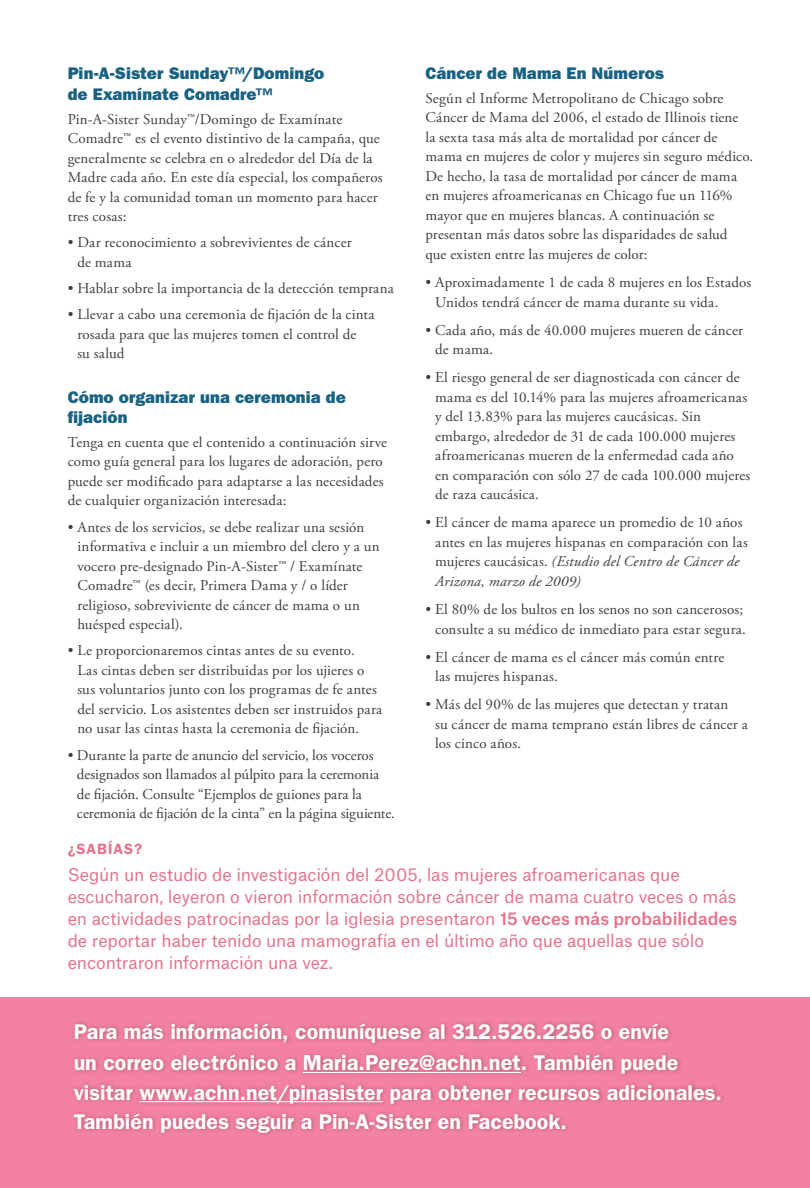
<style>
.page{position:relative;width:810px;height:1188px;background:#fff}
.page>*{position:absolute;margin:0;border:0;box-sizing:border-box;transform-origin:0 0}
.Callout{font:600 21.3px/31.5px "ITC Franklin Gothic Std";color:#fff}
.Callout-2{font:16.8px/22.2px "Atlas Grotesk";letter-spacing:-.005em;color:#e3748c}
.subhead_big{font:16.8px/20.7px "ITC Franklin Gothic Std Hvy";letter-spacing:.005em;color:#196281}
.text2{font:15px/19.5px "Adobe Garamond Pro";letter-spacing:.01em;color:#3e3e3f}
.Subhead_small{font:600 15px "ITC Franklin Gothic Std";letter-spacing:.065em;color:#e3748c}
.s1{font-style:italic}
.s2{font-weight:500}
.s3{font-size:21.75px}
</style>
<div class="page">
<div style="left:0;top:997px;width:810px;height:191px;background:#f381a1"></div>
<div style="left:71px;top:1020px;width:655px;height:118px;background:#231f20;opacity:.3"></div>
<hr style="left:303px;top:1072px;width:218px;height:1px;background:#fff">
<hr style="left:139px;top:1101px;width:244px;height:1px;background:#fff">
<p class="subhead_big" style="left:68px;top:63px;width:258px">Pin-A-Sister Sunday™/Domingo de Examínate Comadre™</p>
<p class="text2" style="left:68px;top:110px;width:316px">Pin-A-Sister Sunday™/Domingo de Examínate Comadre™ es el evento distintivo de la campaña, que generalmente se celebra en o alrededor del Día de la Madre cada año. En este día especial, los compañeros de fe y la comunidad toman un momento para hacer tres cosas:</p>
<p class="text2" style="left:77px;top:233px;width:276px;text-indent:-10px">• Dar reconocimiento a sobrevivientes de cáncer de mama</p>
<p class="text2" style="left:68px;top:279px;width:328px">• Hablar sobre la importancia de la detección temprana</p>
<p class="text2" style="left:77px;top:305px;width:299px;text-indent:-10px">• Llevar a cabo una ceremonia de fijación de la cinta rosada para que las mujeres tomen el control de<br>su salud</p>
<p class="subhead_big" style="left:68px;top:387px;width:280px;line-height:20.2px">Cómo organizar una ceremonia de fijación</p>
<p class="text2" style="left:68px;top:433px;width:321px">Tenga en cuenta que el contenido a continuación sirve como guía general para los lugares de adoración, pero puede ser modificado para adaptarse a las necesidades de cualquier organización interesada:</p>
<p class="text2" style="left:77px;top:518px;width:304px;text-indent:-10px">• Antes de los servicios, se debe realizar una sesión informativa e incluir a un miembro del clero y a un vocero pre-designado Pin-A-Sister™ / Examínate Comadre™ (es decir, Primera Dama y / o líder religioso, sobreviviente de cáncer de mama o un huésped especial).</p>
<p class="text2" style="left:77px;top:641px;width:306px;text-indent:-10px">• Le proporcionaremos cintas antes de su evento.<br>Las cintas deben ser distribuidas por los ujieres o sus voluntarios junto con los programas de fe antes del servicio. Los asistentes deben ser instruidos para no usar las cintas hasta la ceremonia de fijación.</p>
<p class="text2" style="left:77px;top:746px;width:320px;text-indent:-9px">• Durante la parte de anuncio del servicio, los voceros designados son llamados al púlpito para la ceremonia de fijación. Consulte “Ejemplos de guiones para la ceremonia de fijación de la cinta” en la página siguiente.</p>
<p class="subhead_big" style="left:425px;top:63px;width:240px">Cáncer de Mama En Números</p>
<p class="text2" style="left:425px;top:89px;width:329px">Según el Informe Metropolitano de Chicago sobre Cáncer de Mama del 2006, el estado de Illinois tiene<br>la sexta tasa más alta de mortalidad por cáncer de mama en mujeres de color y mujeres sin seguro médico.<br>De hecho, la tasa de mortalidad por cáncer de mama en mujeres afroamericanas en Chicago fue un 116% mayor que en mujeres blancas. A continuación se presentan más datos sobre las disparidades de salud<br>que existen entre las mujeres de color:</p>
<p class="text2" style="left:435px;top:273px;width:318px;text-indent:-10px">• Aproximadamente 1 de cada 8 mujeres en los Estados<br>Unidos tendrá cáncer de mama durante su vida.</p>
<p class="text2" style="left:435px;top:321px;width:309px;text-indent:-10px">• Cada año, más de 40.000 mujeres mueren de cáncer de mama.</p>
<p class="text2" style="left:435px;top:368px;width:317px;text-indent:-10px">• El riesgo general de ser diagnosticada con cáncer de mama es del 10.14% para las mujeres afroamericanas y del 13.83% para las mujeres caucásicas. Sin embargo, alrededor de 31 de cada 100.000 mujeres afroamericanas mueren de la enfermedad cada año en comparación con sólo 27 de cada 100.000 mujeres de raza caucásica.</p>
<p class="text2" style="left:435px;top:513px;width:314px;text-indent:-10px">• El cáncer de mama aparece un promedio de 10 años antes en las mujeres hispanas en comparación con las mujeres caucásicas. <span class="s1">(Estudio del Centro de Cáncer de Arizona, marzo de 2009)</span></p>
<p class="text2" style="left:425px;top:600px;width:322px;text-align:right">• El 80% de los bultos en los senos no son cancerosos; consulte a su médico de inmediato para estar segura.</p>
<p class="text2" style="left:435px;top:648px;width:291px;text-indent:-10px">• El cáncer de mama es el cáncer más común entre las mujeres hispanas.</p>
<p class="text2" style="left:435px;top:695px;width:314px;text-indent:-10px">• Más del 90% de las mujeres que detectan y tratan<br>su cáncer de mama temprano están libres de cáncer a los cinco años.</p>
<p class="Subhead_small" style="left:68px;top:840px;width:76px">¿SABÍAS?</p>
<p class="Callout-2" style="left:68px;top:862px;width:671px">Según un estudio de investigación del 2005, las mujeres afroamericanas que escucharon, leyeron o vieron información sobre cáncer de mama cuatro veces o más en actividades patrocinadas por la iglesia presentaron <span class="s2">15 veces más probabilidades </span>de reportar haber tenido una mamografía en el último año que aquellas que sólo encontraron información una vez.</p>
<p class="Callout" style="left:74px;top:1016px;width:606px">Para más información, comuníquese al 312.526.2256 o envíe un correo electrónico a <span class="s3">Maria.Perez@achn.net</span>. También puede</p>
<p class="Callout" style="left:74px;top:1078px;width:650px;line-height:29.2px">visitar www.achn.net/pinasister para obtener recursos adicionales.<br>También puedes seguir a Pin-A-Sister en Facebook.</p>
</div>
